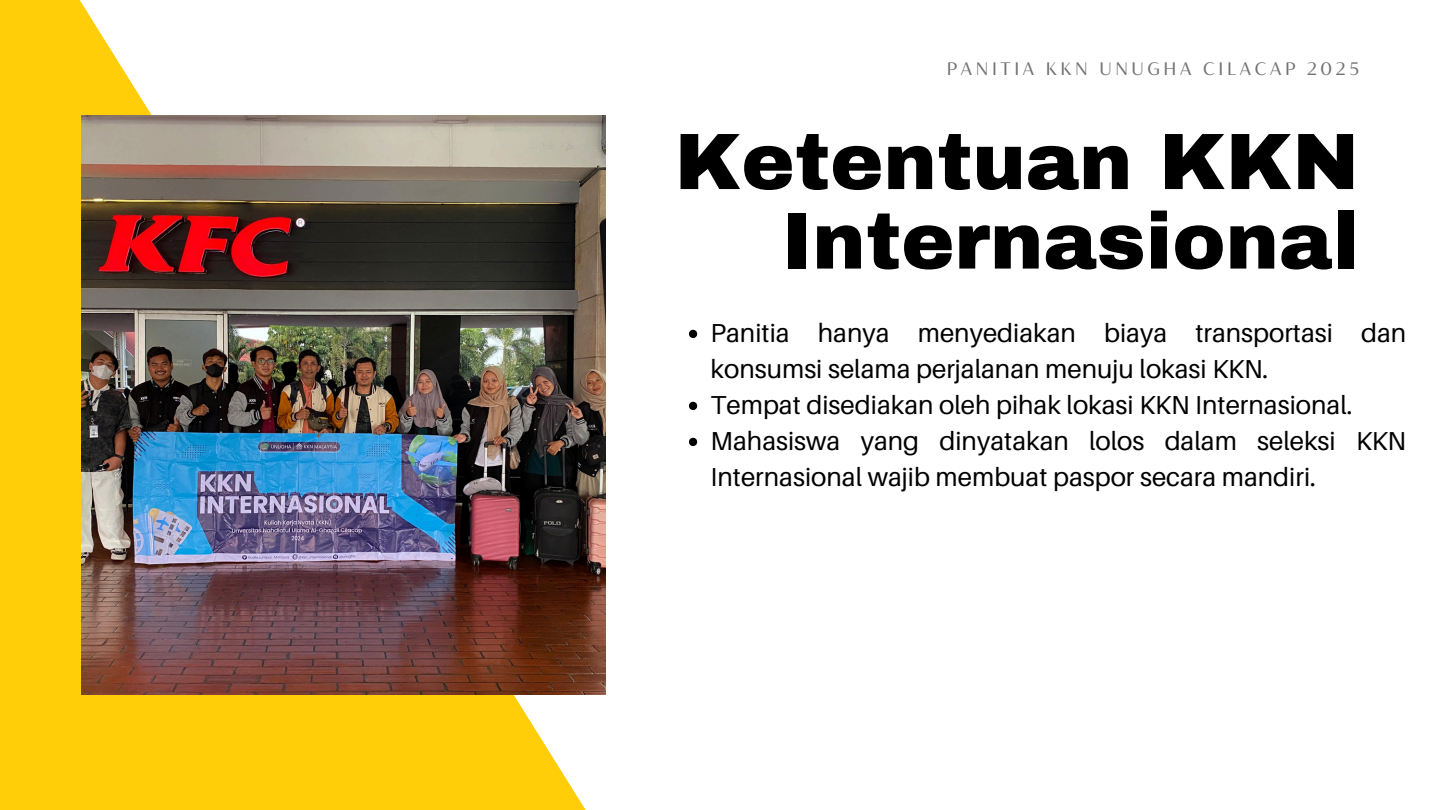
<style>
.page{position:relative;width:1440px;height:810px;background:#fff}
.page>*{position:absolute;margin:0;border:0;box-sizing:border-box;transform-origin:0 0}
.t1{font:900 80px/79.5px "Archivo";color:#000;text-align:right}
.t2{font:26px/36px "Aileron";color:#000}
.t3{font:18px "Blacker Sans Text";letter-spacing:.2em;color:#737373}
</style>
<div class="page">
<svg style="left:0;top:0;width:606px;height:810px;fill:#ffce08"></svg>
<img style="left:81px;top:115px;width:524px;height:580px">
<svg style="left:689px;top:330px;width:8px;height:8px"></svg>
<svg style="left:689px;top:402px;width:8px;height:8px"></svg>
<svg style="left:689px;top:438px;width:8px;height:8px"></svg>
<p class="t3" style="left:947px;top:57px;width:414px">PANITIA KKN UNUGHA CILACAP 2025</p>
<p class="t1" style="left:675px;top:123px;width:686px">Ketentuan KKN<br>Internasional</p>
<h1 class="t2" style="left:711px;top:314px;width:697px">Panitia hanya menyediakan biaya transportasi dan konsumsi selama perjalanan menuju lokasi KKN.</h1>
<p class="t2" style="left:711px;top:386px;width:643px">Tempat disediakan oleh pihak lokasi KKN Internasional.</p>
<p class="t2" style="left:711px;top:422px;width:697px">Mahasiswa yang dinyatakan lolos dalam seleksi KKN<br>Internasional wajib membuat paspor secara mandiri.</p>
</div>
